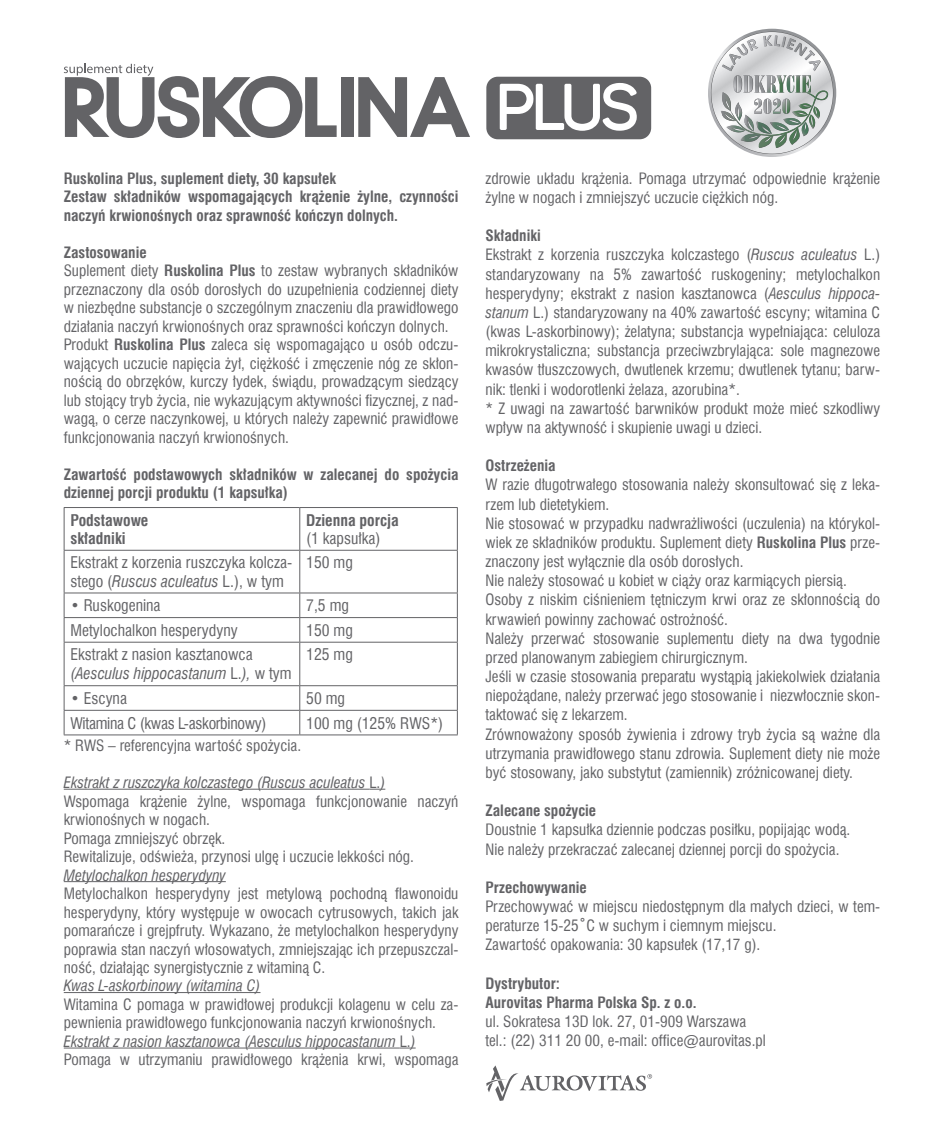
<style>
.page{position:relative;width:944px;height:1142px;background:#fff}
.page>*{position:absolute;margin:0;border:0;box-sizing:border-box;transform-origin:0 0}
.t1{font:15.75px/18px "Swis 721 Cn EU";color:#636366}
.t2{font:700 15.75px/18px "Swis 721 Cn EU";color:#636366}
.t3{font:15.75px "Swis 721 Cn EU";letter-spacing:-.02em;color:#636366}
.Style6{font:15.3px/19.1px "Swis 721 Cn EU";color:#636366}
.Style4{font:700 15.3px/18.4px "Swis 721 Cn EU";color:#636366}
.t4{font:italic 15.3px "Swis 721 Cn EU";color:#636366}
.Style6-2{font:700 15.3px "Swis 721 Cn EU";color:#636366}
.Style1{font:700 15.3px "Swis 721 Cn EU";color:#636366}
.s1{font-weight:700}
.s2{font-weight:400}
.s3{font-style:italic}
.s4{font-style:normal}
</style>
<div class="page">
<hr style="left:64px;top:789px;width:305px;height:1px;background:#636366">
<svg style="left:369px;top:789px;width:16px;height:1px"></svg>
<hr style="left:64px;top:881px;width:162px;height:1px;background:#636366">
<hr style="left:64px;top:992px;width:196px;height:1px;background:#636366">
<hr style="left:64px;top:1047px;width:336px;height:1px;background:#636366">
<svg style="left:400px;top:1047px;width:16px;height:1px"></svg>
<hr style="left:64px;top:507px;width:236px;height:1px;background:#636366">
<hr style="left:64px;top:508px;width:1px;height:42px;background:#636366">
<hr style="left:300px;top:507px;width:158px;height:1px;background:#636366">
<hr style="left:299px;top:508px;width:1px;height:42px;background:#636366">
<hr style="left:457px;top:508px;width:1px;height:42px;background:#636366">
<hr style="left:64px;top:550px;width:236px;height:1px;background:#636366">
<hr style="left:64px;top:550px;width:1px;height:42px;background:#636366">
<hr style="left:300px;top:550px;width:158px;height:1px;background:#636366">
<hr style="left:299px;top:550px;width:1px;height:42px;background:#636366">
<hr style="left:457px;top:550px;width:1px;height:42px;background:#636366">
<hr style="left:64px;top:592px;width:236px;height:1px;background:#636366">
<hr style="left:300px;top:592px;width:158px;height:1px;background:#636366">
<hr style="left:64px;top:617px;width:236px;height:1px;background:#636366">
<svg style="left:64px;top:593px;width:1px;height:49px"></svg>
<hr style="left:300px;top:617px;width:158px;height:1px;background:#636366">
<svg style="left:299px;top:593px;width:1px;height:49px"></svg>
<svg style="left:457px;top:593px;width:1px;height:49px"></svg>
<hr style="left:64px;top:642px;width:236px;height:1px;background:#636366">
<hr style="left:64px;top:642px;width:1px;height:43px;background:#636366">
<hr style="left:300px;top:642px;width:158px;height:1px;background:#636366">
<hr style="left:299px;top:642px;width:1px;height:43px;background:#636366">
<hr style="left:457px;top:642px;width:1px;height:43px;background:#636366">
<hr style="left:64px;top:685px;width:236px;height:1px;background:#636366">
<hr style="left:300px;top:685px;width:158px;height:1px;background:#636366">
<hr style="left:64px;top:710px;width:236px;height:1px;background:#636366">
<svg style="left:64px;top:686px;width:1px;height:48px"></svg>
<hr style="left:300px;top:710px;width:158px;height:1px;background:#636366">
<svg style="left:299px;top:686px;width:1px;height:48px"></svg>
<svg style="left:457px;top:686px;width:1px;height:48px"></svg>
<hr style="left:64px;top:734px;width:236px;height:1px;background:#636366">
<hr style="left:300px;top:734px;width:158px;height:1px;background:#636366">
<svg style="left:486px;top:77px;width:165px;height:62px"></svg>
<div style="left:341px;top:77px;width:12px;height:60px;background:#636366"></div>
<svg style="left:358px;top:77px;width:112px;height:60px"></svg>
<svg style="left:64px;top:64px;width:273px;height:74px"></svg>
<svg style="left:486px;top:1065px;width:166px;height:36px"></svg>
<svg style="left:708px;top:29px;width:128px;height:128px"></svg>
<svg style="left:711px;top:32px;width:122px;height:122px"></svg>
<svg style="left:721px;top:35px;width:107px;height:113px"></svg>
<p class="Style1" style="left:64px;top:169px;width:274px">Ruskolina Plus, suplement diety, 30 kapsułek</p>
<p class="Style4" style="left:64px;top:188px;width:396px">Zestaw składników wspomagających krążenie żylne, czynności naczyń krwionośnych oraz sprawność kończyn dolnych.</p>
<p class="Style4" style="left:64px;top:244px;width:84px">Zastosowanie</p>
<p class="Style6" style="left:64px;top:261px;width:396px;line-height:18.4px;text-align:justify">Suplement diety <span class="s1">Ruskolina Plus</span> to zestaw wybranych składników przeznaczony dla osób dorosłych do uzupełnienia codziennej diety w niezbędne substancje o szczególnym znaczeniu dla prawidłowego działania naczyń krwionośnych oraz sprawności kończyn dolnych.</p>
<p class="Style6" style="left:64px;top:335px;width:396px;line-height:18.4px;text-align:justify">Produkt <span class="s1">Ruskolina Plus</span> zaleca się wspomagająco u osób odczu&shy;wających uczucie napięcia żył, ciężkość i zmęczenie nóg ze skłon&shy;nością do obrzęków, kurczy łydek, świądu, prowadzącym siedzący lub stojący tryb życia, nie wykazującym aktywności fizycznej, z nad&shy;wagą, o cerze naczynkowej, u których należy zapewnić prawidłowe funkcjonowania naczyń krwionośnych.</p>
<p class="Style4" style="left:64px;top:465px;width:396px">Zawartość podstawowych składników w zalecanej do spożycia dziennej porcji produktu (1 kapsułka)</p>
<p class="t2" style="left:70px;top:512px;width:79px">Podstawowe składniki</p>
<p class="t2" style="left:306px;top:512px;width:94px">Dzienna porcja <span class="s2">(1 kapsułka)</span></p>
<p class="t1" style="left:70px;top:554px;width:223px">Ekstrakt z korzenia ruszczyka kolcza&shy;stego (<span class="s3">Ruscus aculeatus</span> L.), w tym</p>
<p class="t1" style="left:306px;top:554px;width:48px">150 mg</p>
<p class="t1" style="left:70px;top:596px;width:92px">• Ruskogenina</p>
<p class="t1" style="left:306px;top:596px;width:44px">7,5 mg</p>
<p class="t1" style="left:70px;top:621px;width:169px">Metylochalkon hesperydyny</p>
<p class="t1" style="left:306px;top:621px;width:48px">150 mg</p>
<p class="t1" style="left:70px;top:645px;width:223px;line-height:18.9px">Ekstrakt z nasion kasztanowca <span class="s3">(Aesculus hippocastanum</span> L.<span class="s3">),</span> w tym</p>
<p class="t1" style="left:306px;top:645px;width:48px">125 mg</p>
<p class="t1" style="left:70px;top:689px;width:58px">• Escyna</p>
<p class="t1" style="left:306px;top:689px;width:40px">50 mg</p>
<p class="t3" style="left:70px;top:712px;width:198px">Witamina C (kwas L-askorbinowy)</p>
<p class="t1" style="left:306px;top:714px;width:139px">100 mg (125% RWS*)</p>
<p class="Style6" style="left:64px;top:736px;width:239px">* RWS – referencyjna wartość spożycia.</p>
<p class="t4" style="left:64px;top:773px;width:323px">Ekstrakt z ruszczyka kolczastego (Ruscus aculeatus <span class="s4">L.</span>)</p>
<p class="Style6" style="left:64px;top:792px;width:396px;line-height:18.4px">Wspomaga krążenie żylne, wspomaga funkcjonowanie naczyń krwionośnych w nogach.</p>
<p class="Style6" style="left:64px;top:828px;width:163px">Pomaga zmniejszyć obrzęk.</p>
<p class="Style6" style="left:64px;top:847px;width:352px">Rewitalizuje, odświeża, przynosi ulgę i uczucie lekkości nóg.</p>
<p class="t4" style="left:64px;top:866px;width:164px">Metylochalkon hesperydyny</p>
<p class="Style6" style="left:64px;top:884px;width:396px;line-height:18.4px;text-align:justify">Metylochalkon hesperydyny jest metylową pochodną flawonoidu hesperydyny, który występuje w owocach cytrusowych, takich jak pomarańcze i grejpfruty. Wykazano, że metylochalkon hesperydyny poprawia stan naczyń włosowatych, zmniejszając ich przepuszczal&shy;ność, działając synergistycznie z witaminą C.</p>
<p class="t4" style="left:64px;top:976px;width:198px">Kwas L-askorbinowy (witamina C)</p>
<p class="Style6" style="left:64px;top:995px;width:396px;line-height:18.4px">Witamina C pomaga w prawidłowej produkcji kolagenu w celu za&shy;pewnienia prawidłowego funkcjonowania naczyń krwionośnych.</p>
<p class="t4" style="left:64px;top:1032px;width:353px">Ekstrakt z nasion kasztanowca (Aesculus hippocastanum <span class="s4">L.</span>)</p>
<p class="Style6" style="left:64px;top:1050px;width:396px">Pomaga w utrzymaniu prawidłowego krążenia krwi, wspomaga</p>
<p class="Style6" style="left:485px;top:169px;width:396px">zdrowie układu krążenia. Pomaga utrzymać odpowiednie krążenie żylne w nogach i zmniejszyć uczucie ciężkich nóg.</p>
<p class="Style4" style="left:485px;top:227px;width:57px">Składniki</p>
<p class="Style6" style="left:485px;top:245px;width:396px;text-align:justify">Ekstrakt z korzenia ruszczyka kolczastego (<span class="s3">Ruscus aculeatus</span> L.) standaryzowany na 5% zawartość ruskogeniny; metylochalkon hesperydyny; ekstrakt z nasion kasztanowca (<span class="s3">Aesculus hippoca&shy;stanum</span> L.) standaryzowany na 40% zawartość escyny; witamina C (kwas L-askorbinowy); żelatyna; substancja wypełniająca: celuloza mikrokrystaliczna; substancja przeciwzbrylająca: sole magnezowe kwasów tłuszczowych, dwutlenek krzemu; dwutlenek tytanu; barw&shy;nik: tlenki i wodorotlenki żelaza, azorubina*.</p>
<p class="Style6" style="left:485px;top:398px;width:396px">* Z uwagi na zawartość barwników produkt może mieć szkodliwy wpływ na aktywność i skupienie uwagi u dzieci.</p>
<p class="Style4" style="left:485px;top:457px;width:72px">Ostrzeżenia</p>
<p class="Style6" style="left:485px;top:475px;width:396px">W razie długotrwałego stosowania należy skonsultować się z leka&shy;rzem lub dietetykiem.</p>
<p class="Style6" style="left:485px;top:513px;width:396px;text-align:justify">Nie stosować w przypadku nadwrażliwości (uczulenia) na którykol&shy;wiek ze składników produktu. Suplement diety <span class="s1">Ruskolina Plus</span> prze&shy;znaczony jest wyłącznie dla osób dorosłych.</p>
<p class="Style6" style="left:485px;top:571px;width:363px">Nie należy stosować u kobiet w ciąży oraz karmiących piersią.</p>
<p class="Style6" style="left:485px;top:590px;width:396px">Osoby z niskim ciśnieniem tętniczym krwi oraz ze skłonnością do krwawień powinny zachować ostrożność.</p>
<p class="Style6" style="left:485px;top:628px;width:396px">Należy przerwać stosowanie suplementu diety na dwa tygodnie przed planowanym zabiegiem chirurgicznym.</p>
<p class="Style6" style="left:485px;top:667px;width:396px;text-align:justify">Jeśli w czasie stosowania preparatu wystąpią jakiekolwiek działania niepożądane, należy przerwać jego stosowanie i niezwłocznie skon&shy;taktować się z lekarzem.</p>
<p class="Style6" style="left:485px;top:724px;width:396px;text-align:justify">Zrównoważony sposób żywienia i zdrowy tryb życia są ważne dla utrzymania prawidłowego stanu zdrowia. Suplement diety nie może być stosowany, jako substytut (zamiennik) zróżnicowanej diety.</p>
<p class="Style6-2" style="left:485px;top:801px;width:112px">Zalecane spożycie</p>
<p class="Style6" style="left:485px;top:820px;width:366px">Doustnie 1 kapsułka dziennie podczas posiłku, popijając wodą.</p>
<p class="Style6" style="left:485px;top:839px;width:356px">Nie należy przekraczać zalecanej dziennej porcji do spożycia.</p>
<p class="Style6-2" style="left:485px;top:878px;width:103px">Przechowywanie</p>
<p class="Style6" style="left:485px;top:897px;width:396px">Przechowywać w miejscu niedostępnym dla małych dzieci, w tem&shy;peraturze 15-25˚C w suchym i ciemnym miejscu.</p>
<p class="Style6" style="left:485px;top:935px;width:276px">Zawartość opakowania: 30 kapsułek (17,17 g).</p>
<p class="Style6-2" style="left:485px;top:974px;width:76px">Dystrybutor:</p>
<p class="Style6-2" style="left:485px;top:993px;width:213px">Aurovitas Pharma Polska Sp. z o.o.</p>
<p class="Style6" style="left:485px;top:1012px;width:262px">ul. Sokratesa 13D lok. 27, 01-909 Warszawa</p>
<p class="Style6" style="left:485px;top:1031px;width:282px">tel.: (22) 311 20 00, e-mail: office@aurovitas.pl</p>
</div>
